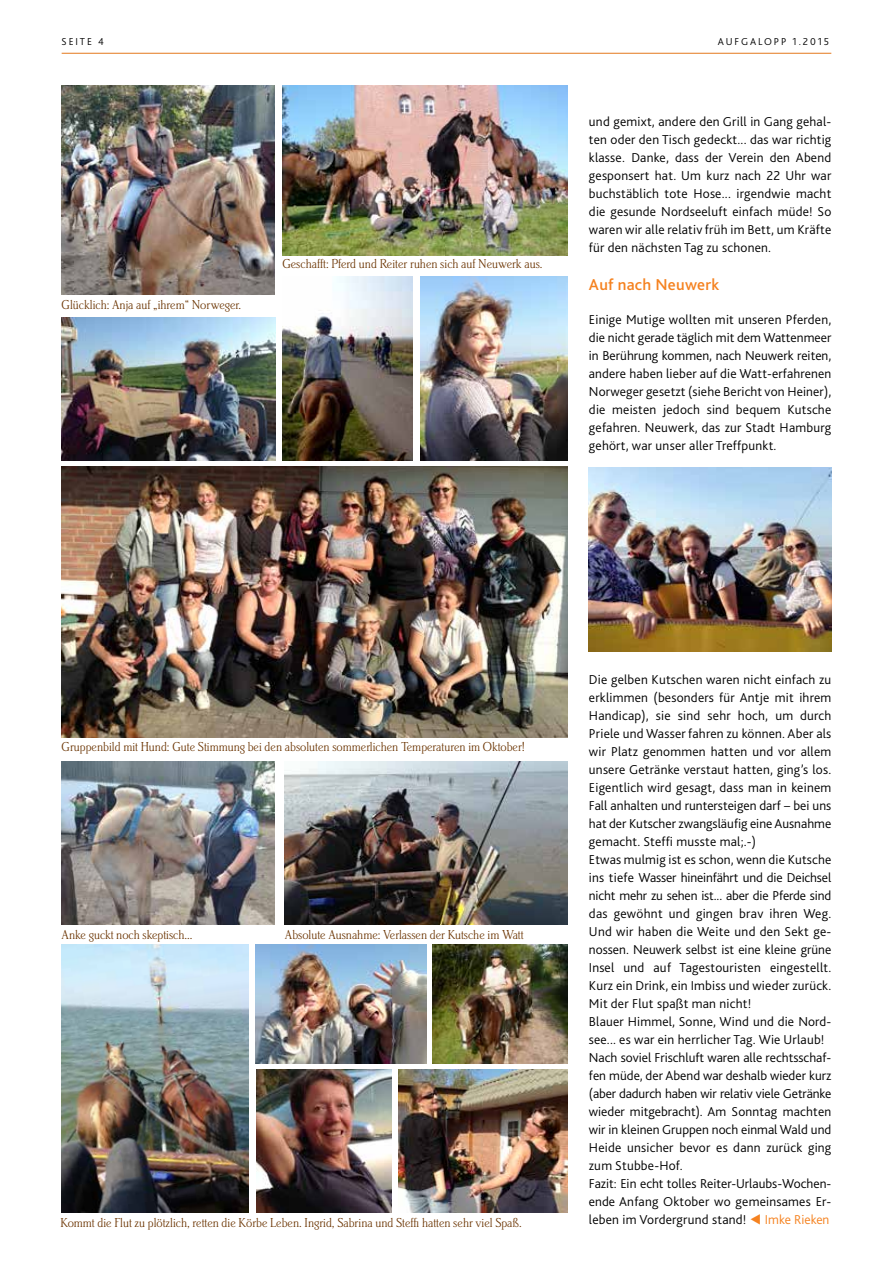
<style>
.page{position:relative;width:893px;height:1263px;background:#fff}
.page>*{position:absolute;margin:0;border:0;box-sizing:border-box;transform-origin:0 0}
.t1{font:500 16.5px "Bliss 2";color:#f58220}
.t2{font:300 13.5px/18px "Bliss 2";letter-spacing:.015em;color:#000;text-align:justify}
.t3{font:13.5px "Brighton Light Plain";color:#6a3300}
.t4{font:300 13.5px "Bliss 2";color:#f58220}
.t5{font:300 10.5px "Bliss 2";letter-spacing:.18em;color:#000}
</style>
<div class="page">
<hr style="left:62px;top:53px;width:769px;height:1px;background:#e4791d">
<img style="left:62px;top:85px;width:213px;height:209px">
<img style="left:256px;top:1070px;width:135px;height:143px">
<img style="left:62px;top:945px;width:186px;height:268px">
<img style="left:282px;top:276px;width:130px;height:184px">
<img style="left:283px;top:85px;width:285px;height:170px">
<img style="left:62px;top:761px;width:213px;height:163px">
<img style="left:420px;top:276px;width:148px;height:184px">
<img style="left:62px;top:317px;width:213px;height:143px">
<img style="left:62px;top:466px;width:506px;height:271px">
<img style="left:255px;top:945px;width:172px;height:119px">
<img style="left:285px;top:762px;width:283px;height:162px">
<img style="left:589px;top:468px;width:242px;height:184px">
<img style="left:398px;top:1070px;width:170px;height:143px">
<img style="left:432px;top:945px;width:136px;height:119px">
<p class="t5" style="left:62px;top:35px;width:44px">SEITE 4</p>
<p class="t5" style="left:718px;top:35px;width:113px">AUFGALOPP 1.2015</p>
<p class="t3" style="left:62px;top:298px;width:181px">Glücklich: Anja auf „ihrem“ Norweger.</p>
<p class="t3" style="left:282px;top:257px;width:262px">Geschafft: Pferd und Reiter ruhen sich auf Neuwerk aus.</p>
<p class="t2" style="left:589px;top:112px;width:244px">und gemixt, andere den Grill in Gang gehal&shy;ten oder den Tisch gedeckt... das war richtig klasse. Danke, dass der Verein den Abend gesponsert hat. Um kurz nach 22 Uhr war buchstäblich tote Hose... irgendwie macht die gesunde Nordseeluft einfach müde! So waren wir alle relativ früh im Bett, um Kräfte für den nächsten Tag zu schonen.</p>
<p class="t1" style="left:589px;top:274px;width:132px">Auf nach N euwerk</p>
<p class="t2" style="left:589px;top:310px;width:244px">Einige Mutige wollten mit unseren Pferden, die nicht gerade täglich mit dem Wattenmeer in Berührung kommen, nach Neuwerk reiten, andere haben lieber auf die Watt-erfahrenen Norweger gesetzt (siehe Bericht von Heiner), die meisten jedoch sind bequem Kutsche gefahren. Neuwerk, das zur Stadt Hamburg gehört, war unser aller Treffpunkt.</p>
<p class="t3" style="left:62px;top:739px;width:465px">Gruppenbild mit Hund: Gute Stimmung bei den absoluten sommerlichen Temperaturen im Oktober!</p>
<p class="t3" style="left:62px;top:927px;width:132px">Anke guckt noch skeptisch...</p>
<p class="t3" style="left:285px;top:927px;width:240px">Absolute Ausnahme: Verlassen der Kutsche im Watt</p>
<p class="t3" style="left:60px;top:1215px;width:463px">Kommt die Flut zu plötzlich, retten die Körbe Leben. Ingrid, Sabrina und Steffi hatten sehr viel Spaß.</p>
<p class="t2" style="left:589px;top:670px;width:244px;text-align:left">Die gelben Kutschen waren nicht einfach zu erklimmen (besonders für Antje mit ihrem Handicap), sie sind sehr hoch, um durch Priele und Wasser fahren zu können. Aber als wir Platz genommen hatten und vor allem unsere Getränke verstaut hatten, ging’s los.<br>Eigentlich wird gesagt, dass man in keinem Fall anhalten und runtersteigen darf – bei uns hat der Kutscher zwangsläufig eine Ausnahme gemacht. Steffi musste mal;.-)<br>Etwas mulmig ist es schon, wenn die Kutsche ins tiefe Wasser hineinfährt und die Deichsel nicht mehr zu sehen ist... aber die Pferde sind das gewöhnt und gingen brav ihren Weg.<br>Und wir haben die Weite und den Sekt ge&shy;nossen. Neuwerk selbst ist eine kleine grüne Insel und auf Tagestouristen eingestellt.<br>Kurz ein Drink, ein Imbiss und wieder zurück.<br>Mit der Flut spaßt man nicht!<br>Blauer Himmel, Sonne, Wind und die Nord&shy;see... es war ein herrlicher Tag. Wie Urlaub!<br>Nach soviel Frischluft waren alle rechtsschaf&shy;fen müde, der Abend war deshalb wieder kurz (aber dadurch haben wir relativ viele Getränke wieder mitgebracht). Am Sonntag machten wir in kleinen Gruppen noch einmal Wald und Heide unsicher bevor es dann zurück ging zum Stubbe-Hof.<br>Fazit: Ein echt tolles Reiter-Urlaubs-Wochen&shy;ende Anfang Oktober wo gemeinsames Er&shy;leben im Vordergrund stand!</p>
<p class="t4" style="left:765px;top:1211px;width:66px">Imke Rieken</p>
</div>
